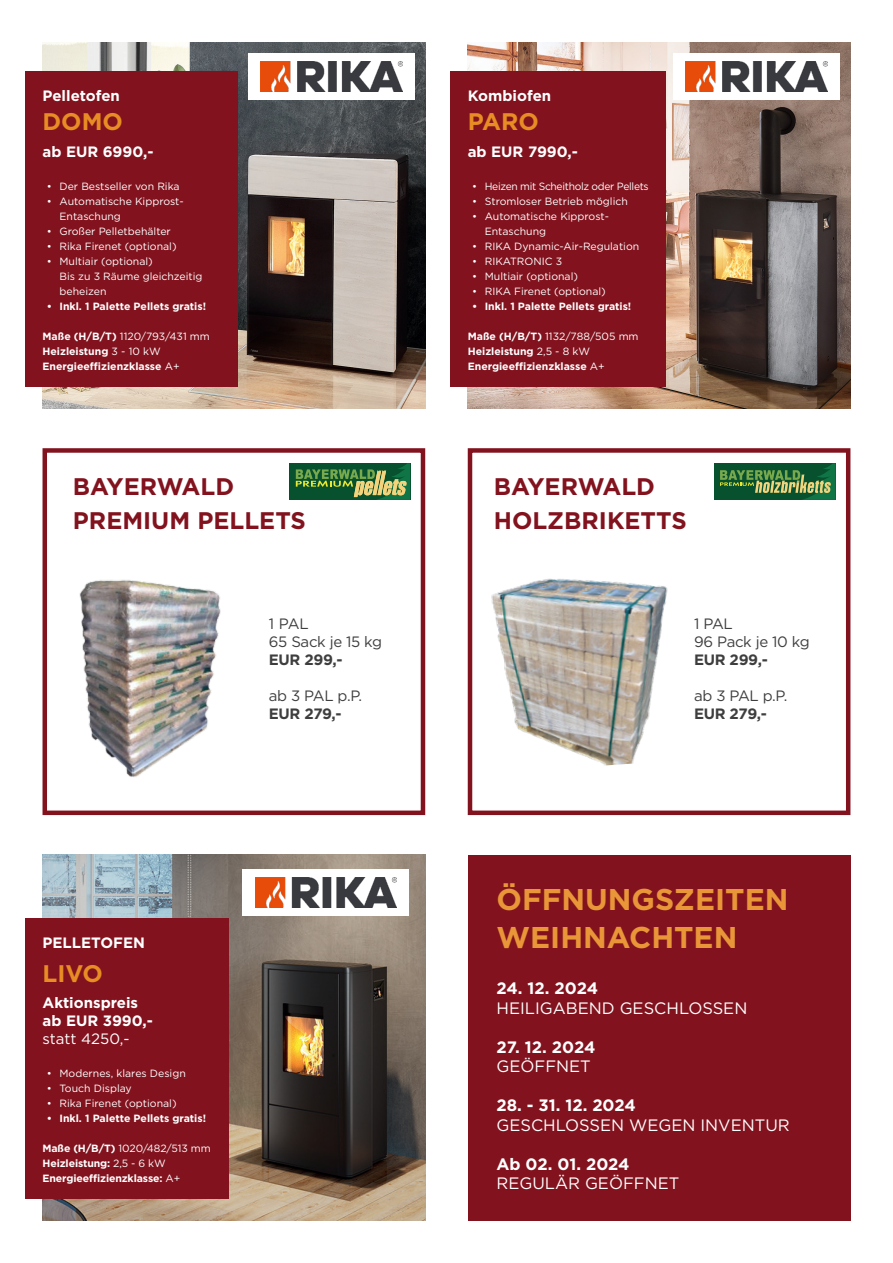
<style>
.page{position:relative;width:893px;height:1263px;background:#fff}
.page>*{position:absolute;margin:0;border:0;box-sizing:border-box;transform-origin:0 0}
.t1{font:700 30px "Gotham";color:#e99638}
.t2{font:700 24px "Gotham";color:#82131e}
.t3{font:700 24px "Gotham";color:#e88c24}
.t4{font:16.5px/19.5px "Gotham";color:#fff}
.t5{font:700 16.5px/19.5px "Gotham";letter-spacing:-.005em;color:#fff}
.t6{font:700 15px/18px "Gotham";color:#fff}
.t7{font:15px/18px "Gotham";letter-spacing:-.02em;color:#3e3e3f}
.t8{font:700 15px "Gotham";letter-spacing:-.02em;color:#3e3e3f}
.t9{font:10.5px/15px "Gotham";color:#fff}
.t10{font:700 10.5px "Gotham";color:#fff}
.t11{font:10.5px "Gotham";letter-spacing:-.03em;color:#fff}
.s1{font-weight:700}
.s2{font-weight:400}
</style>
<div class="page">
<div style="left:43px;top:448px;width:382px;height:367px;border:4px solid #82131e"></div>
<div style="left:468px;top:448px;width:382px;height:367px;border:4px solid #82131e"></div>
<img style="left:79px;top:580px;width:142px;height:197px">
<img style="left:491px;top:578px;width:177px;height:188px">
<div style="left:714px;top:463px;width:122px;height:37px;background:#07512e"></div>
<svg style="left:720px;top:463px;width:116px;height:37px"></svg>
<div style="left:289px;top:463px;width:121px;height:37px;background:#07512e"></div>
<svg style="left:296px;top:463px;width:114px;height:37px"></svg>
<div style="left:468px;top:855px;width:382px;height:365px;background:#82131e"></div>
<img style="left:43px;top:43px;width:382px;height:365px">
<img style="left:468px;top:43px;width:382px;height:365px">
<div style="left:248px;top:53px;width:167px;height:47px;background:#fff"></div>
<div style="left:674px;top:53px;width:166px;height:47px;background:#fff"></div>
<img style="left:261px;top:62px;width:141px;height:30px">
<img style="left:686px;top:62px;width:141px;height:30px">
<div style="left:26px;top:72px;width:212px;height:315px;background:#82131e"></div>
<div style="left:451px;top:72px;width:215px;height:315px;background:#82131e"></div>
<img style="left:43px;top:855px;width:382px;height:365px">
<div style="left:26px;top:919px;width:203px;height:280px;background:#82131e"></div>
<div style="left:243px;top:869px;width:166px;height:47px;background:#fff"></div>
<img style="left:255px;top:877px;width:142px;height:30px">
<p class="t6" style="left:43px;top:86px;width:79px">Pelletofen</p>
<p class="t3" style="left:43px;top:106px;width:82px">DOMO</p>
<p class="t6" style="left:43px;top:143px;width:112px">ab EUR 6990,-</p>
<p class="t9" style="left:47px;top:178px;width:134px">• Der Bestseller von Rika</p>
<p class="t9" style="left:60px;top:193px;width:126px;text-indent:-13px">• Automatische Kipprost-<br>Entaschung</p>
<p class="t9" style="left:47px;top:223px;width:126px">• Großer Pelletbehälter</p>
<p class="t9" style="left:47px;top:238px;width:131px">• Rika Firenet (optional)</p>
<p class="t9" style="left:60px;top:253px;width:145px;text-indent:-13px">• Multiair (optional)<br>Bis zu 3 Räume gleichzeitig beheizen</p>
<p class="t10" style="left:47px;top:299px;width:161px">• Inkl. 1 Palette Pellets gratis!</p>
<p class="t9" style="left:43px;top:328px;width:169px"><span class="s1">Maße (H/B/T)</span> 1120/793/431 mm</p>
<p class="t10" style="left:43px;top:344px;width:120px">Heizleistung <span class="s2">3 - 10 kW</span></p>
<p class="t10" style="left:43px;top:359px;width:139px">Energieeffizienzklasse <span class="s2">A+</span></p>
<p class="t2" style="left:73px;top:470px;width:163px">BAYERWALD</p>
<p class="t2" style="left:73px;top:504px;width:234px">PREMIUM PELLETS</p>
<p class="t7" style="left:269px;top:614px;width:115px">1 PAL<br>65 Sack je 15 kg</p>
<p class="t8" style="left:269px;top:650px;width:75px">EUR 299,-</p>
<p class="t7" style="left:269px;top:686px;width:95px">ab 3 PAL p.P.</p>
<p class="t8" style="left:269px;top:704px;width:74px">EUR 279,-</p>
<p class="t6" style="left:43px;top:933px;width:104px">PELLETOFEN</p>
<p class="t3" style="left:43px;top:957px;width:62px">LIVO</p>
<p class="t6" style="left:43px;top:994px;width:97px">Aktionspreis</p>
<p class="t6" style="left:43px;top:1012px;width:112px">ab EUR 3990,- <span class="s2">statt 4250,-</span></p>
<p class="t9" style="left:47px;top:1066px;width:141px">• Modernes, klares Design</p>
<p class="t9" style="left:47px;top:1081px;width:87px">• Touch Display</p>
<p class="t9" style="left:47px;top:1096px;width:131px">• Rika Firenet (optional)</p>
<p class="t10" style="left:47px;top:1111px;width:161px">• Inkl. 1 Palette Pellets gratis!</p>
<p class="t9" style="left:43px;top:1141px;width:170px"><span class="s1">Maße (H/B/T)</span> 1020/482/513 mm</p>
<p class="t10" style="left:43px;top:1156px;width:125px">Heizleistung: <span class="s2">2,5 - 6 kW</span></p>
<p class="t10" style="left:43px;top:1171px;width:139px">Energieeffizienzklasse: <span class="s2">A+</span></p>
<p class="t6" style="left:468px;top:86px;width:85px">Kombiofen</p>
<p class="t3" style="left:468px;top:106px;width:73px">PARO</p>
<p class="t6" style="left:468px;top:143px;width:112px">ab EUR 7990,-</p>
<p class="t11" style="left:472px;top:179px;width:178px">• Heizen mit Scheitholz oder Pellets</p>
<p class="t9" style="left:472px;top:193px;width:157px">• Stromloser Betrieb möglich</p>
<p class="t9" style="left:485px;top:208px;width:126px;text-indent:-13px">• Automatische Kipprost-<br>Entaschung</p>
<p class="t9" style="left:472px;top:238px;width:169px">• RIKA Dynamic-Air-Regulation</p>
<p class="t9" style="left:472px;top:253px;width:92px">• RIKATRONIC 3</p>
<p class="t9" style="left:472px;top:268px;width:107px">• Multiair (optional)</p>
<p class="t9" style="left:472px;top:283px;width:135px">• RIKA Firenet (optional)</p>
<p class="t10" style="left:472px;top:299px;width:161px">• Inkl. 1 Palette Pellets gratis!</p>
<p class="t9" style="left:468px;top:328px;width:172px"><span class="s1">Maße (H/B/T)</span> 1132/788/505 mm</p>
<p class="t10" style="left:468px;top:344px;width:124px">Heizleistung <span class="s2">2,5 - 8 kW</span></p>
<p class="t10" style="left:468px;top:359px;width:139px">Energieeffizienzklasse <span class="s2">A+</span></p>
<p class="t2" style="left:494px;top:470px;width:163px">BAYERWALD</p>
<p class="t2" style="left:494px;top:504px;width:194px">HOLZBRIKETTS</p>
<p class="t7" style="left:694px;top:614px;width:117px">1 PAL<br>96 Pack je 10 kg</p>
<p class="t8" style="left:694px;top:650px;width:75px">EUR 299,-</p>
<p class="t7" style="left:694px;top:686px;width:95px">ab 3 PAL p.P.</p>
<p class="t8" style="left:694px;top:704px;width:74px">EUR 279,-</p>
<p class="t1" style="left:496px;top:879px;width:294px">ÖFFNUNGSZEITEN</p>
<p class="t1" style="left:496px;top:918px;width:242px">WEIHNACHTEN</p>
<p class="t4" style="left:496px;top:978px;width:252px"><span class="s1">24. 12. 2024<br></span>HEILIGABEND GESCHLOSSEN</p>
<p class="t5" style="left:496px;top:1037px;width:100px">27. 12. 2024<br><span class="s2">GEÖFFNET</span></p>
<p class="t4" style="left:496px;top:1095px;width:295px"><span class="s1">28. - 31. 12. 2024<br></span>GESCHLOSSEN WEGEN INVENTUR</p>
<p class="t5" style="left:496px;top:1154px;width:135px">Ab 02. 01. 2024</p>
<p class="t4" style="left:496px;top:1173px;width:184px">REGULÄR GEÖFFNET</p>
</div>
